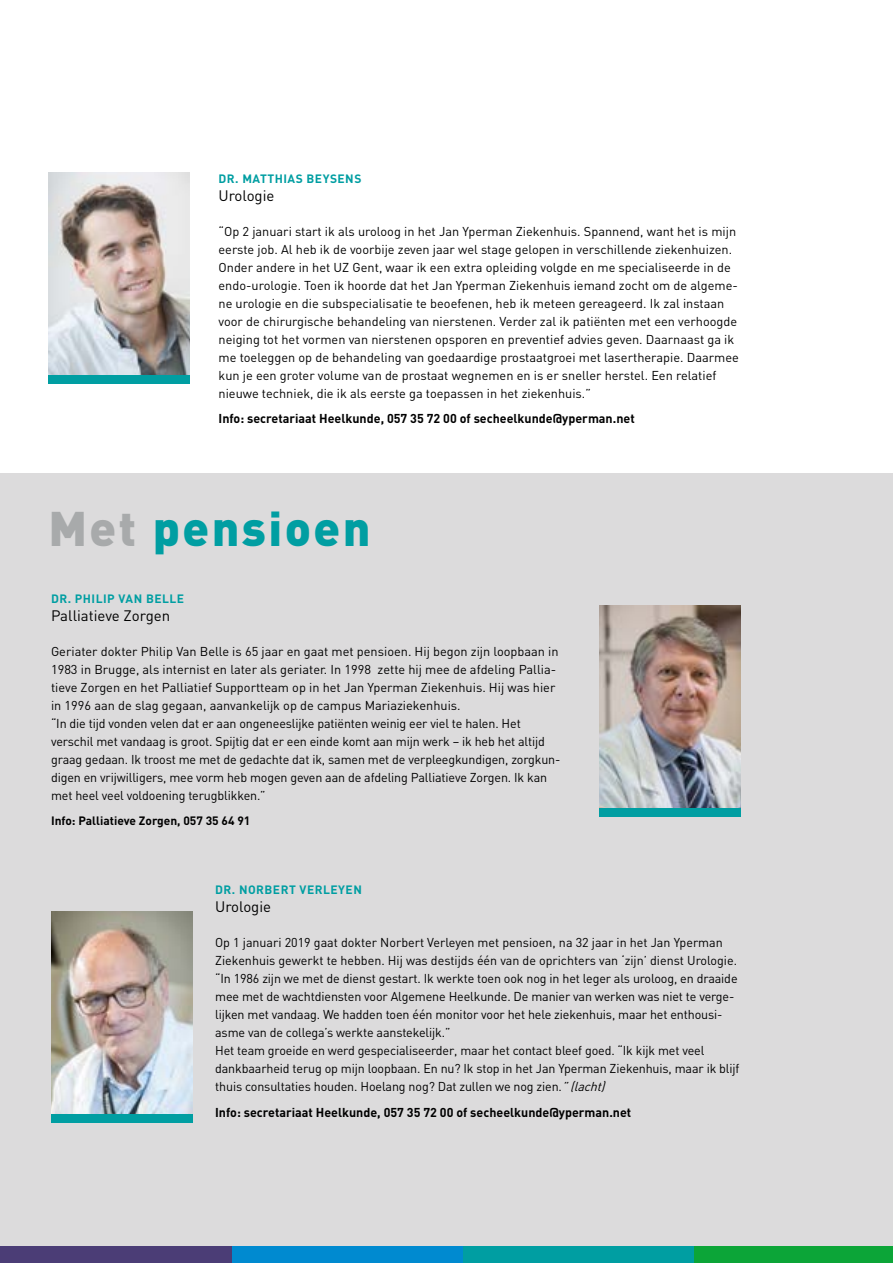
<style>
.page{position:relative;width:893px;height:1263px;background:#fff}
.page>*{position:absolute;margin:0;border:0;box-sizing:border-box;transform-origin:0 0}
.t1{font:900 48px "DIN";letter-spacing:.05em;color:#009ea2}
.t2{font:15px "DIN";color:#000}
.t3{font:12.75px/18px "DIN";color:#000}
.t4{font:700 12.75px "DIN";color:#000}
.t5{font:700 12px "DIN";letter-spacing:.04em;color:#009ea2}
.t6{font:700 12px "DIN";color:#000}
.s1{color:#a8aaab}
.s2{font-style:italic}
</style>
<div class="page">
<div style="left:693px;top:1246px;width:200px;height:17px;background:#0ca538"></div>
<div style="left:462px;top:1246px;width:231px;height:17px;background:#009ea2"></div>
<div style="left:231px;top:1246px;width:231px;height:17px;background:#008ad0"></div>
<div style="left:0;top:1246px;width:231px;height:17px;background:#4b3d76"></div>
<div style="left:0;top:473px;width:893px;height:773px;background:#dcdbdc"></div>
<img style="left:48px;top:173px;width:142px;height:202px">
<div style="left:48px;top:375px;width:142px;height:9px;background:#009ea2"></div>
<img style="left:600px;top:606px;width:141px;height:202px">
<div style="left:600px;top:808px;width:141px;height:9px;background:#009ea2"></div>
<img style="left:51px;top:912px;width:141px;height:202px">
<div style="left:51px;top:1114px;width:141px;height:9px;background:#009ea2"></div>
<p class="t5" style="left:219px;top:171px;width:144px">DR. MATTHIAS BEYSENS</p>
<p class="t2" style="left:219px;top:186px;width:57px">Urologie</p>
<p class="t3" style="left:219px;top:222px;width:522px">“Op 2 januari start ik als uroloog in het Jan Yperman Ziekenhuis. Spannend, want het is mijn eerste job. Al heb ik de voorbije zeven jaar wel stage gelopen in verschillende ziekenhuizen.<br>Onder andere in het UZ Gent, waar ik een extra opleiding volgde en me specialiseerde in de endo-urologie. Toen ik hoorde dat het Jan Yperman Ziekenhuis iemand zocht om de algeme&shy;ne urologie en die subspecialisatie te beoefenen, heb ik meteen gereageerd. Ik zal instaan voor de chirurgische behandeling van nierstenen. Verder zal ik patiënten met een verhoogde neiging tot het vormen van nierstenen opsporen en preventief advies geven. Daarnaast ga ik me toeleggen op de behandeling van goedaardige prostaatgroei met lasertherapie. Daarmee kun je een groter volume van de prostaat wegnemen en is er sneller herstel. Een relatief nieuwe techniek, die ik als eerste ga toepassen in het ziekenhuis.”</p>
<p class="t4" style="left:219px;top:410px;width:418px">Info: secretariaat Heelkunde, 057 35 72 00 of secheelkunde@yperman.net</p>
<h1 class="t1" style="left:48px;top:497px;width:324px"><span class="s1">Met</span> pensioen</h1>
<p class="t5" style="left:51px;top:591px;width:135px">DR. PHILIP VAN BELLE</p>
<p class="t2" style="left:51px;top:606px;width:121px">Palliatieve Zorgen</p>
<p class="t3" style="left:51px;top:642px;width:511px">Geriater dokter Philip Van Belle is 65 jaar en gaat met pensioen. Hij begon zijn loopbaan in 1983 in Brugge, als internist en later als geriater. In 1998 zette hij mee de afdeling Pallia&shy;tieve Zorgen en het Palliatief Supportteam op in het Jan Yperman Ziekenhuis. Hij was hier in 1996 aan de slag gegaan, aanvankelijk op de campus Mariaziekenhuis.<br>“In die tijd vonden velen dat er aan ongeneeslijke patiënten weinig eer viel te halen. Het verschil met vandaag is groot. Spijtig dat er een einde komt aan mijn werk – ik heb het altijd graag gedaan. Ik troost me met de gedachte dat ik, samen met de verpleegkundigen, zorgkun&shy;digen en vrijwilligers, mee vorm heb mogen geven aan de afdeling Palliatieve Zorgen. Ik kan met heel veel voldoening terugblikken.”</p>
<p class="t6" style="left:51px;top:813px;width:201px">Info: Palliatieve Zorgen, 057 35 64 91</p>
<p class="t5" style="left:215px;top:882px;width:148px">DR. NORBERT VERLEYEN</p>
<p class="t2" style="left:215px;top:897px;width:57px">Urologie</p>
<p class="t3" style="left:215px;top:933px;width:526px">Op 1 januari 2019 gaat dokter Norbert Verleyen met pensioen, na 32 jaar in het Jan Yperman Ziekenhuis gewerkt te hebben. Hij was destijds één van de oprichters van ‘zijn’ dienst Urologie. “In 1986 zijn we met de dienst gestart. Ik werkte toen ook nog in het leger als uroloog, en draaide mee met de wachtdiensten voor Algemene Heelkunde. De manier van werken was niet te verge&shy;lijken met vandaag. We hadden toen één monitor voor het hele ziekenhuis, maar het enthousi&shy;asme van de collega’s werkte aanstekelijk.”<br>Het team groeide en werd gespecialiseerder, maar het contact bleef goed. “Ik kijk met veel dankbaarheid terug op mijn loopbaan. En nu? Ik stop in het Jan Yperman Ziekenhuis, maar ik blijf thuis consultaties houden. Hoelang nog? Dat zullen we nog zien.<span class="s2">”(lacht)</span></p>
<p class="t4" style="left:215px;top:1104px;width:418px">Info: secretariaat Heelkunde, 057 35 72 00 of secheelkunde@yperman.net</p>
</div>
